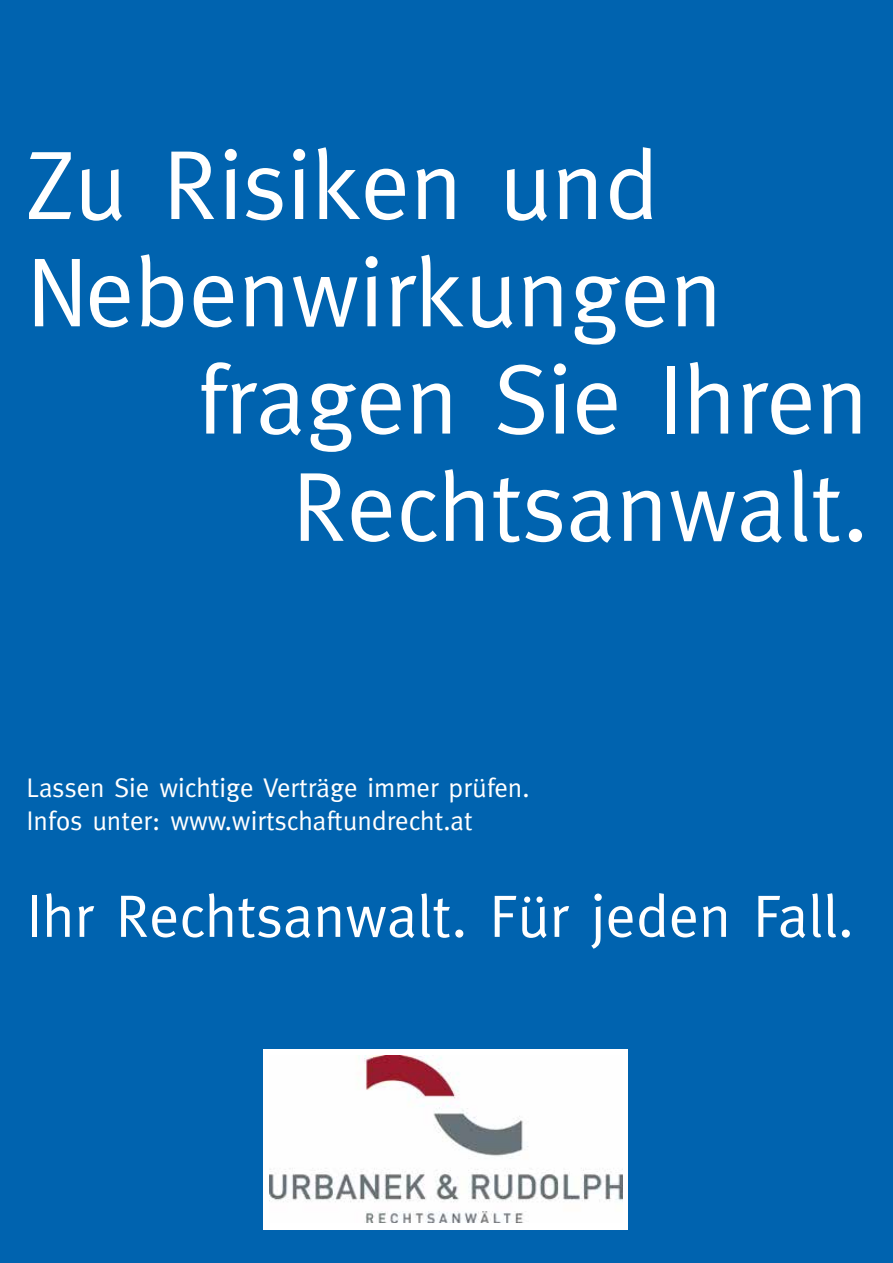
<style>
.page{position:relative;width:893px;height:1263px;background:#0063af}
.page>*{position:absolute;margin:0;border:0;box-sizing:border-box;transform-origin:0 0}
.t1{font:98.4px "Meta";color:#fff}
.t2{font:60px "Meta";color:#fff}
.t3{font:27px/33px "Meta";color:#fff}
</style>
<div class="page">
<div style="left:263px;top:1050px;width:365px;height:180px;background:#fff"></div>
<img style="left:270px;top:1056px;width:352px;height:167px">
<h1 class="t1" style="left:27px;top:128px;width:634px">Zu Risiken und</h1>
<h1 class="t1" style="left:27px;top:235px;width:697px">Nebenwirkungen</h1>
<h1 class="t1" style="left:196px;top:342px;width:673px">fragen Sie Ihren</h1>
<h1 class="t1" style="left:292px;top:450px;width:578px">Rechtsanwalt.</h1>
<p class="t3" style="left:27px;top:770px;width:505px">Lassen Sie wichtige Verträge immer prüfen.<br>Infos unter: www.wirtschaftundrecht.at</p>
<h2 class="t2" style="left:27px;top:881px;width:829px">Ihr Rechtsanwalt. Für jeden Fall.</h2>
</div>
